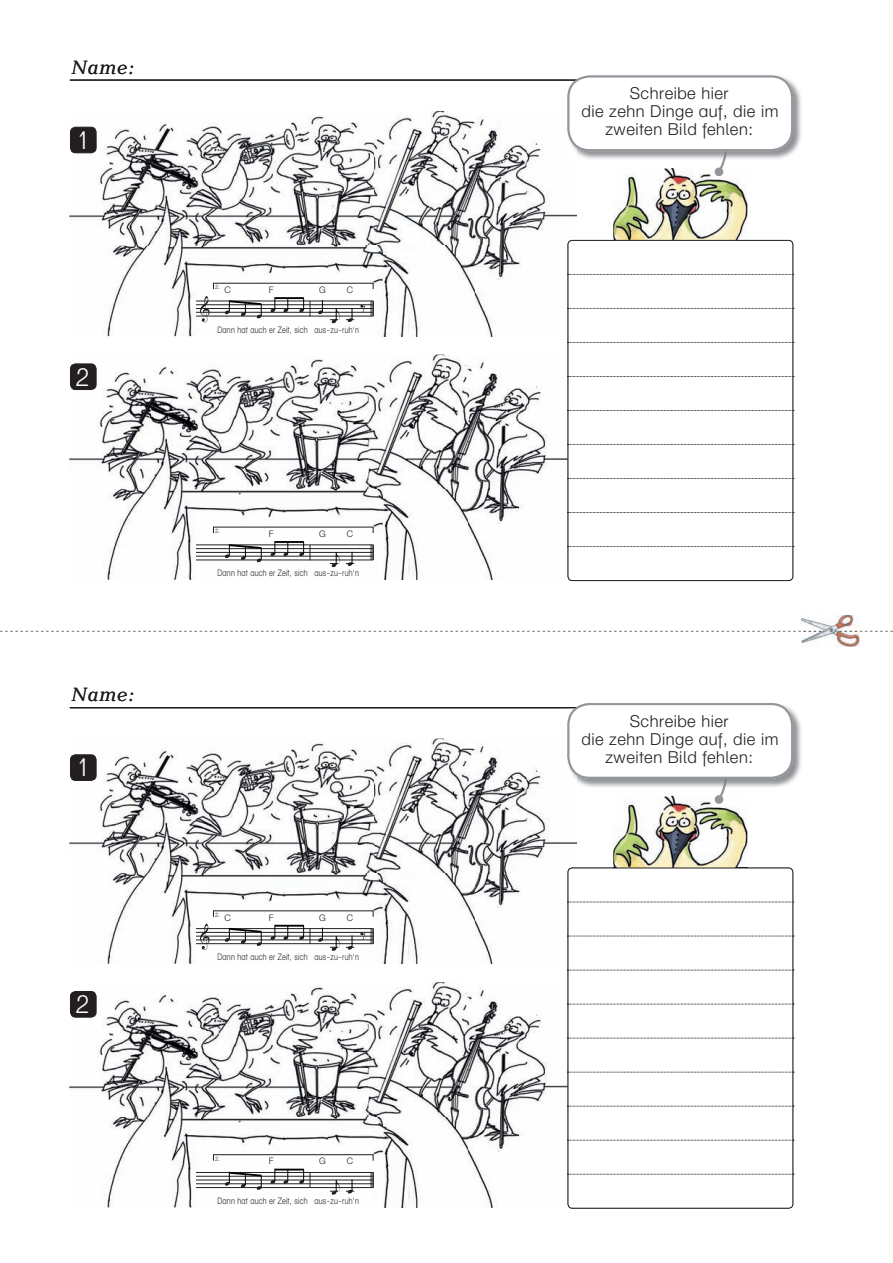
<style>
.page{position:relative;width:893px;height:1263px;background:#fff}
.page>*{position:absolute;margin:0;border:0;box-sizing:border-box;transform-origin:0 0}
.t1{font:25.2px "Schulschrift 95 Druck Neu";color:#fff}
.t2{font:italic 19.5px "Candida";letter-spacing:.03em;color:#231f20}
.t3{font:16.5px/18px "Schulschrift 95 Druck Neu";letter-spacing:.03em;color:#231f20;text-align:center}
.t4{font:9px "Schulschrift 95 Druck Neu";letter-spacing:.03em;color:#231f20;scale:.8 1}
.t5{font:9px "Schulschrift 95 Druck Neu";letter-spacing:.03em;color:#231f20}
.t6{font:6px "Schulschrift 95 Druck Neu";color:#231f20}
.s1{font-size:9px}
</style>
<div class="page">
<img style="left:69px;top:354px;width:499px;height:226px">
<svg style="left:69px;top:122px;width:512px;height:216px"></svg>
<img style="left:221px;top:111px;width:305px;height:135px">
<img style="left:526px;top:122px;width:51px;height:214px">
<img style="left:69px;top:246px;width:458px;height:90px">
<div style="left:70px;top:127px;width:26px;height:26px;background:#231f20;border-radius:5px"></div>
<div style="left:70px;top:127px;width:26px;height:26px;border:1px solid #231f20;border-radius:5px"></div>
<div style="left:70px;top:364px;width:26px;height:26px;background:#231f20;border-radius:5px"></div>
<div style="left:70px;top:364px;width:26px;height:26px;border:1px solid #231f20;border-radius:5px"></div>
<hr style="left:196px;top:316px;width:177px;height:1px;background:#231f20">
<hr style="left:196px;top:312px;width:177px;height:1px;background:#231f20">
<hr style="left:196px;top:308px;width:177px;height:1px;background:#231f20">
<hr style="left:196px;top:304px;width:177px;height:1px;background:#231f20">
<hr style="left:196px;top:301px;width:177px;height:1px;background:#231f20">
<svg style="left:371px;top:301px;width:3px;height:15px"></svg>
<svg style="left:360px;top:304px;width:5px;height:8px"></svg>
<svg style="left:199px;top:296px;width:12px;height:27px"></svg>
<svg style="left:330px;top:308px;width:10px;height:16px"></svg>
<svg style="left:283px;top:299px;width:6px;height:14px"></svg>
<svg style="left:270px;top:297px;width:6px;height:16px"></svg>
<svg style="left:299px;top:298px;width:12px;height:18px"></svg>
<svg style="left:317px;top:300px;width:6px;height:15px"></svg>
<svg style="left:346px;top:308px;width:8px;height:15px"></svg>
<svg style="left:224px;top:300px;width:38px;height:19px"></svg>
<hr style="left:275px;top:297px;width:29px;height:2px;background:#000002">
<hr style="left:196px;top:560px;width:177px;height:1px;background:#231f20">
<hr style="left:196px;top:556px;width:177px;height:1px;background:#231f20">
<hr style="left:196px;top:552px;width:177px;height:1px;background:#231f20">
<hr style="left:196px;top:548px;width:177px;height:1px;background:#231f20">
<hr style="left:196px;top:544px;width:177px;height:1px;background:#231f20">
<svg style="left:371px;top:545px;width:3px;height:15px"></svg>
<svg style="left:330px;top:552px;width:10px;height:16px"></svg>
<svg style="left:283px;top:543px;width:6px;height:14px"></svg>
<svg style="left:270px;top:541px;width:6px;height:16px"></svg>
<svg style="left:299px;top:542px;width:12px;height:18px"></svg>
<svg style="left:346px;top:552px;width:8px;height:15px"></svg>
<svg style="left:224px;top:544px;width:38px;height:19px"></svg>
<hr style="left:275px;top:541px;width:29px;height:2px;background:#000002">
<img style="left:613px;top:177px;width:134px;height:63px">
<hr style="left:70px;top:79px;width:677px;height:2px;background:#231f20">
<div style="left:568px;top:240px;width:225px;height:341px;background:#fff;border-radius:4px"></div>
<div style="left:568px;top:240px;width:225px;height:341px;border:1px solid #231f20;border-radius:4px"></div>
<svg style="left:568px;top:546px;width:226px;height:1px"></svg>
<svg style="left:568px;top:512px;width:226px;height:1px"></svg>
<svg style="left:568px;top:478px;width:226px;height:1px"></svg>
<svg style="left:568px;top:444px;width:226px;height:1px"></svg>
<svg style="left:568px;top:410px;width:226px;height:1px"></svg>
<svg style="left:568px;top:376px;width:226px;height:1px"></svg>
<svg style="left:568px;top:342px;width:226px;height:1px"></svg>
<svg style="left:568px;top:308px;width:226px;height:1px"></svg>
<svg style="left:567px;top:274px;width:227px;height:1px"></svg>
<img style="left:793px;top:83px;width:8px;height:69px">
<svg style="left:567px;top:75px;width:226px;height:102px"></svg>
<div style="left:568px;top:76px;width:224px;height:74px;background:#fff;border-radius:21px"></div>
<div style="left:567px;top:75px;width:226px;height:76px;border:2px solid #939598;border-radius:21px"></div>
<svg style="left:69px;top:981px;width:512px;height:228px"></svg>
<img style="left:219px;top:982px;width:300px;height:135px">
<img style="left:518px;top:983px;width:50px;height:224px">
<img style="left:69px;top:1117px;width:450px;height:90px">
<img style="left:69px;top:738px;width:508px;height:226px">
<div style="left:70px;top:755px;width:26px;height:25px;background:#231f20;border-radius:5px"></div>
<div style="left:70px;top:754px;width:26px;height:27px;border:1px solid #231f20;border-radius:5px"></div>
<div style="left:70px;top:991px;width:26px;height:26px;background:#231f20;border-radius:5px"></div>
<div style="left:70px;top:991px;width:26px;height:26px;border:1px solid #231f20;border-radius:5px"></div>
<hr style="left:196px;top:943px;width:177px;height:1px;background:#231f20">
<hr style="left:196px;top:939px;width:177px;height:1px;background:#231f20">
<hr style="left:196px;top:936px;width:177px;height:1px;background:#231f20">
<hr style="left:196px;top:932px;width:177px;height:1px;background:#231f20">
<hr style="left:196px;top:928px;width:177px;height:1px;background:#231f20">
<svg style="left:371px;top:928px;width:3px;height:16px"></svg>
<svg style="left:360px;top:932px;width:5px;height:8px"></svg>
<svg style="left:199px;top:923px;width:12px;height:27px"></svg>
<svg style="left:330px;top:936px;width:10px;height:16px"></svg>
<svg style="left:283px;top:927px;width:6px;height:14px"></svg>
<svg style="left:270px;top:925px;width:6px;height:16px"></svg>
<svg style="left:299px;top:926px;width:12px;height:18px"></svg>
<svg style="left:317px;top:928px;width:6px;height:15px"></svg>
<svg style="left:346px;top:935px;width:8px;height:15px"></svg>
<svg style="left:224px;top:928px;width:38px;height:19px"></svg>
<hr style="left:275px;top:925px;width:29px;height:2px;background:#000002">
<div style="left:213px;top:1154px;width:160px;height:7px;border:1px solid #231f20"></div>
<hr style="left:196px;top:1187px;width:177px;height:1px;background:#231f20">
<hr style="left:196px;top:1183px;width:177px;height:1px;background:#231f20">
<hr style="left:196px;top:1180px;width:177px;height:1px;background:#231f20">
<hr style="left:196px;top:1176px;width:177px;height:1px;background:#231f20">
<hr style="left:196px;top:1172px;width:177px;height:1px;background:#231f20">
<svg style="left:371px;top:1172px;width:3px;height:16px"></svg>
<svg style="left:330px;top:1180px;width:10px;height:15px"></svg>
<svg style="left:346px;top:1179px;width:8px;height:15px"></svg>
<svg style="left:224px;top:1172px;width:38px;height:19px"></svg>
<svg style="left:270px;top:1168px;width:41px;height:20px"></svg>
<img style="left:613px;top:804px;width:134px;height:64px">
<hr style="left:70px;top:707px;width:677px;height:1px;background:#231f20">
<div style="left:568px;top:868px;width:225px;height:340px;background:#fff;border-radius:4px"></div>
<div style="left:568px;top:868px;width:225px;height:340px;border:1px solid #231f20;border-radius:4px"></div>
<svg style="left:568px;top:1174px;width:226px;height:1px"></svg>
<svg style="left:568px;top:1140px;width:226px;height:1px"></svg>
<svg style="left:568px;top:1106px;width:226px;height:1px"></svg>
<svg style="left:568px;top:1072px;width:226px;height:1px"></svg>
<svg style="left:568px;top:1038px;width:226px;height:1px"></svg>
<svg style="left:568px;top:1004px;width:226px;height:1px"></svg>
<svg style="left:568px;top:970px;width:226px;height:1px"></svg>
<svg style="left:568px;top:936px;width:226px;height:1px"></svg>
<svg style="left:567px;top:902px;width:227px;height:1px"></svg>
<img style="left:793px;top:711px;width:8px;height:69px">
<svg style="left:567px;top:703px;width:226px;height:101px"></svg>
<div style="left:568px;top:704px;width:224px;height:74px;background:#fff;border-radius:21px"></div>
<div style="left:567px;top:703px;width:226px;height:76px;border:2px solid #939598;border-radius:21px"></div>
<svg style="left:0;top:631px;width:893px;height:1px"></svg>
<img style="left:801px;top:615px;width:58px;height:32px">
<img style="left:803px;top:631px;width:54px;height:1px">
<h2 class="t2" style="left:71px;top:56px;width:65px">Name:</h2>
<h1 class="t1" style="left:78px;top:124px;width:11px">1</h1>
<h1 class="t1" style="left:76px;top:361px;width:16px">2</h1>
<h2 class="t2" style="left:71px;top:683px;width:65px">Name:</h2>
<h1 class="t1" style="left:78px;top:752px;width:11px">1</h1>
<h1 class="t1" style="left:76px;top:989px;width:16px">2</h1>
<p class="t6" style="left:215px;top:283px;width:17px">2. <span class="s1">C</span></p>
<p class="t5" style="left:269px;top:284px;width:6px">F</p>
<p class="t5" style="left:319px;top:284px;width:8px">G</p>
<p class="t5" style="left:347px;top:284px;width:8px">C</p>
<p class="t4" style="left:217px;top:324px;width:178px">Dann hat auch er Zeit, sich aus-zu-ruh‘n</p>
<p class="t6" style="left:215px;top:527px;width:7px">2.</p>
<p class="t5" style="left:269px;top:528px;width:6px">F</p>
<p class="t5" style="left:319px;top:528px;width:8px">G</p>
<p class="t5" style="left:347px;top:528px;width:8px">C</p>
<p class="t4" style="left:217px;top:568px;width:178px">Dann hat auch er Zeit, sich aus-zu-ruh‘n</p>
<p class="t6" style="left:215px;top:911px;width:17px">2. <span class="s1">C</span></p>
<p class="t5" style="left:269px;top:912px;width:6px">F</p>
<p class="t5" style="left:319px;top:912px;width:8px">G</p>
<p class="t5" style="left:347px;top:912px;width:8px">C</p>
<p class="t4" style="left:217px;top:951px;width:178px">Dann hat auch er Zeit, sich aus-zu-ruh‘n</p>
<p class="t6" style="left:215px;top:1155px;width:7px">2.</p>
<p class="t5" style="left:269px;top:1156px;width:6px">F</p>
<p class="t5" style="left:319px;top:1156px;width:8px">G</p>
<p class="t5" style="left:347px;top:1156px;width:8px">C</p>
<p class="t4" style="left:217px;top:1195px;width:178px">Dann hat auch er Zeit, sich aus-zu-ruh‘n</p>
<h3 class="t3" style="left:581px;top:84px;width:199px">Schreibe hier<br>die zehn Dinge auf, die im zweiten Bild fehlen:</h3>
<h3 class="t3" style="left:581px;top:711px;width:199px">Schreibe hier<br>die zehn Dinge auf, die im zweiten Bild fehlen:</h3>
</div>
